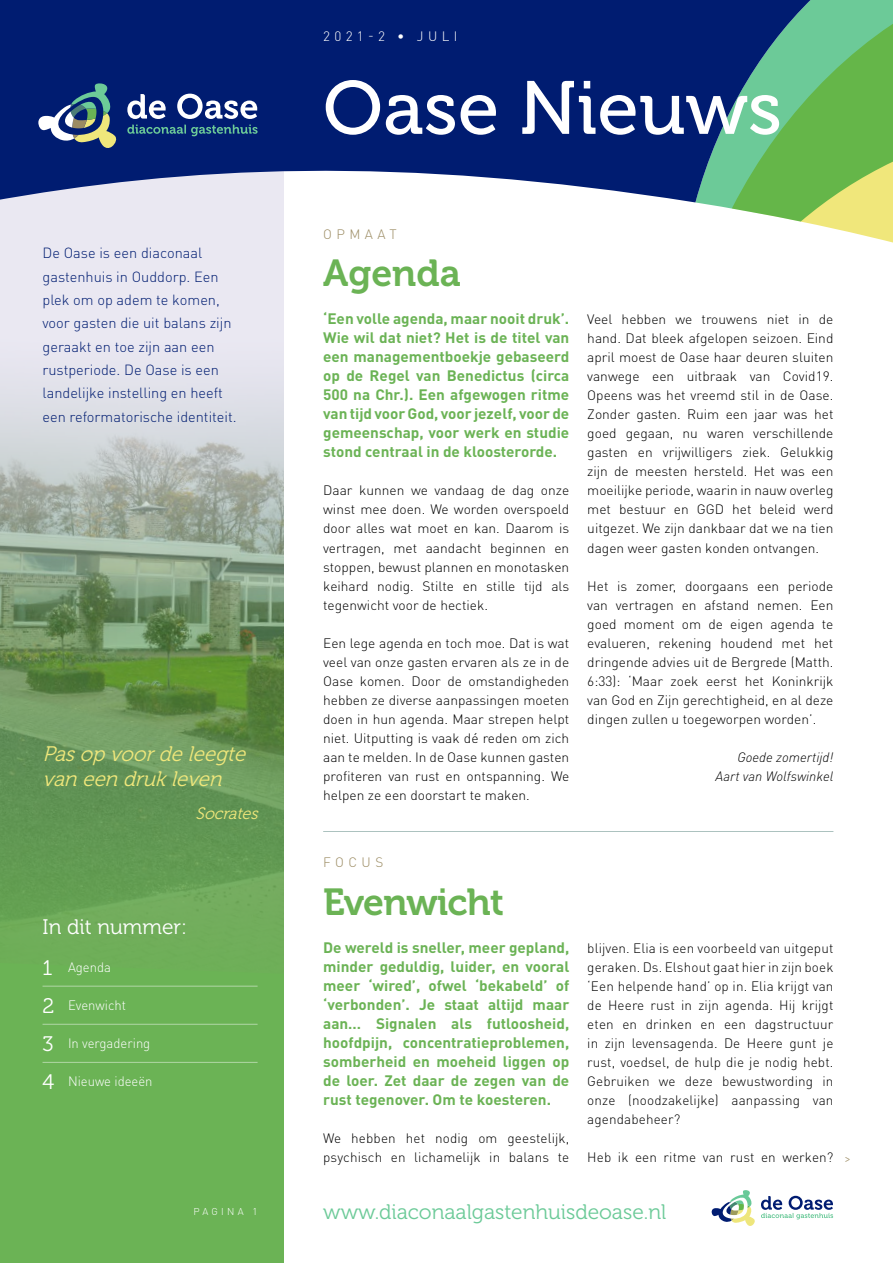
<style>
.page{position:relative;width:893px;height:1263px;background:#fff}
.page>*{position:absolute;margin:0;border:0;box-sizing:border-box;transform-origin:0 0}
.t1{font:75px "Museo 500";color:#fff}
.plat_1{font:37.5px "Museo 700";letter-spacing:-.02em;color:#6bb355}
.t2{font:italic 21px/25.5px "Museo 300";color:#f0e77b}
.plat_1-2{font:21px "Museo 300";color:#6cca98}
.plat_1-3{font:21px "Museo 300";color:#fff}
.t3{font:italic 16.5px "Museo 300";color:#f0e77b}
.plat_1-4{font:700 15px/19px "DIN Pro";color:#6bb355;text-align:justify}
.plat_1-5{font:300 14.55px/23.2px "DIN Pro";color:#001c71}
.plat_1-6{font:300 13.5px/19px "DIN Pro";color:#000;text-align:justify}
.plat_1-7{font:300 13.5px "DIN Pro";color:#fff}
.plat_1-8{font:italic 300 13.5px "DIN";color:#000}
.plat_1-9{font:300 13.5px "DIN Pro";letter-spacing:.33em;color:#9b8b62}
.plat_1-10{font:300 13.5px "DIN Pro";letter-spacing:.325em;color:#fff}
.plat_1-11{font:300 9.9px "DIN Pro";letter-spacing:.33em;color:#fff}
</style>
<div class="page">
<div style="left:0;top:148px;width:284px;height:1115px;background:#6bb355"></div>
<img style="left:0;top:202px;width:284px;height:735px">
<svg style="left:0;top:0;width:732px;height:202px;background:#1b357f"></svg>
<svg style="left:732px;top:0;width:161px;height:243px;background:#77b778"></svg>
<svg style="left:712px;top:1190px;width:121px;height:36px"></svg>
<svg style="left:127px;top:125px;width:131px;height:11px"></svg>
<svg style="left:38px;top:83px;width:80px;height:66px;background:#456083"></svg>
<svg style="left:127px;top:94px;width:39px;height:25px"></svg>
<svg style="left:177px;top:94px;width:80px;height:25px"></svg>
<hr style="left:43px;top:986px;width:215px;height:1px;background:#fff">
<hr style="left:43px;top:1024px;width:215px;height:1px;background:#fff">
<hr style="left:43px;top:1062px;width:215px;height:1px;background:#fff">
<hr style="left:323px;top:831px;width:510px;height:1px;background:#4d7d76">
<p class="plat_1-5" style="left:43px;top:241px;width:196px">De Oase is een diaconaal gastenhuis in Ouddorp. Een plek om op adem te komen, voor gasten die uit balans zijn geraakt en toe zijn aan een rustperiode. De Oase is een landelijke instelling en heeft een reformatorische identiteit.</p>
<p class="t2" style="left:43px;top:741px;width:210px">Pasop voordeleegte van een drukleven</p>
<p class="t3" style="left:196px;top:805px;width:68px">Socrates</p>
<p class="plat_1-3" style="left:43px;top:915px;width:146px">In dit nummer:</p>
<p class="plat_1-7" style="left:68px;top:957px;width:45px">Agenda</p>
<p class="plat_1-7" style="left:68px;top:996px;width:60px">Evenwicht</p>
<p class="plat_1-7" style="left:68px;top:1034px;width:84px">In vergadering</p>
<p class="plat_1-7" style="left:68px;top:1072px;width:86px">Nieuwe ideeën</p>
<p class="plat_1-3" style="left:43px;top:956px;width:11px">1</p>
<p class="plat_1-3" style="left:43px;top:994px;width:13px">2</p>
<p class="plat_1-3" style="left:43px;top:1032px;width:13px">3</p>
<p class="plat_1-3" style="left:43px;top:1070px;width:13px">4</p>
<p class="plat_1-11" style="left:194px;top:1205px;width:65px">PAGINA 1</p>
<p class="plat_1-10" style="left:323px;top:27px;width:136px">2021-2 • JULI</p>
<p class="t1" style="left:323px;top:67px;width:460px">Oase Nieuws</p>
<p class="plat_1-9" style="left:323px;top:225px;width:75px">OPMAAT</p>
<p class="plat_1" style="left:323px;top:252px;width:139px">Agenda</p>
<p class="plat_1-4" style="left:323px;top:308px;width:248px">‘Een volle agenda, maar nooit druk’.<br>Wie wil dat niet? Het is de titel van een managementboekje gebaseerd op de Regel van Benedictus (circa 500 na Chr.). Een afgewogen ritme van tijd voor God, voor jezelf, voor de gemeenschap, voor werk en studie stond centraal in de kloosterorde.</p>
<p class="plat_1-6" style="left:323px;top:480px;width:248px">Daar kunnen we vandaag de dag onze winst mee doen. We worden overspoeld door alles wat moet en kan. Daarom is vertragen, met aandacht beginnen en stoppen, bewust plannen en monotasken keihard nodig. Stilte en stille tijd als tegenwicht voor de hectiek.</p>
<p class="plat_1-6" style="left:323px;top:633px;width:248px">Een lege agenda en toch moe. Dat is wat veel van onze gasten ervaren als ze in de Oase komen. Door de omstandigheden hebben ze diverse aanpassingen moeten doen in hun agenda. Maar strepen helpt niet. Uitputting is vaak dé reden om zich aan te melden. In de Oase kunnen gasten profiteren van rust en ontspanning. We helpen ze een doorstart te maken.</p>
<p class="plat_1-6" style="left:587px;top:309px;width:248px">Veel hebben we trouwens niet in de hand. Dat bleek afgelopen seizoen. Eind april moest de Oase haar deuren sluiten vanwege een uitbraak van Covid19.<br>Opeens was het vreemd stil in de Oase.<br>Zonder gasten. Ruim een jaar was het goed gegaan, nu waren verschillende gasten en vrijwilligers ziek. Gelukkig zijn de meesten hersteld. Het was een moeilijke periode, waarin in nauw overleg met bestuur en GGD het beleid werd uitgezet. We zijn dankbaar dat we na tien dagen weer gasten konden ontvangen.</p>
<p class="plat_1-6" style="left:587px;top:576px;width:248px">Het is zomer, doorgaans een periode van vertragen en afstand nemen. Een goed moment om de eigen agenda te evalueren, rekening houdend met het dringende advies uit de Bergrede (Matth.<br>6:33): ‘Maar zoek eerst het Koninkrijk van God en Zijn gerechtigheid, en al deze dingen zullen u toegeworpen worden’.</p>
<p class="plat_1-8" style="left:737px;top:749px;width:97px">Goede zomertijd!</p>
<p class="plat_1-8" style="left:715px;top:768px;width:120px">Aart van Wolfswinkel</p>
<p class="plat_1-9" style="left:323px;top:853px;width:62px">FOCUS</p>
<p class="plat_1" style="left:323px;top:881px;width:182px">Evenwicht</p>
<p class="plat_1-4" style="left:323px;top:937px;width:248px">De wereld is sneller, meer gepland, minder geduldig, luider, en vooral meer ‘wired’, ofwel ‘bekabeld’ of ‘verbonden’. Je staat altijd maar aan… Signalen als futloosheid, hoofdpijn, concentratieproblemen, somberheid en moeheid liggen op de loer. Zet daar de zegen van de rust tegenover. Om te koesteren.</p>
<p class="plat_1-6" style="left:323px;top:1128px;width:248px">We hebben het nodig om geestelijk, psychisch en lichamelijk in balans te</p>
<p class="plat_1-6" style="left:587px;top:938px;width:248px">blijven. Elia is een voorbeeld van uitgeput geraken. Ds. Elshout gaat hier in zijn boek ‘Een helpende hand’ op in. Elia krijgt van de Heere rust in zijn agenda. Hij krijgt eten en drinken en een dagstructuur in zijn levensagenda. De Heere gunt je rust, voedsel, de hulp die je nodig hebt.<br>Gebruiken we deze bewustwording in onze (noodzakelijke) aanpassing van agendabeheer?</p>
<p class="plat_1-6" style="left:587px;top:1147px;width:248px">Heb ik een ritme van rust en werken?</p>
<p class="plat_1-9" style="left:844px;top:1148px;width:8px">&gt;</p>
<p class="plat_1-2" style="left:323px;top:1201px;width:345px">www.diaconaalgastenhuisdeoase.nl</p>
</div>
